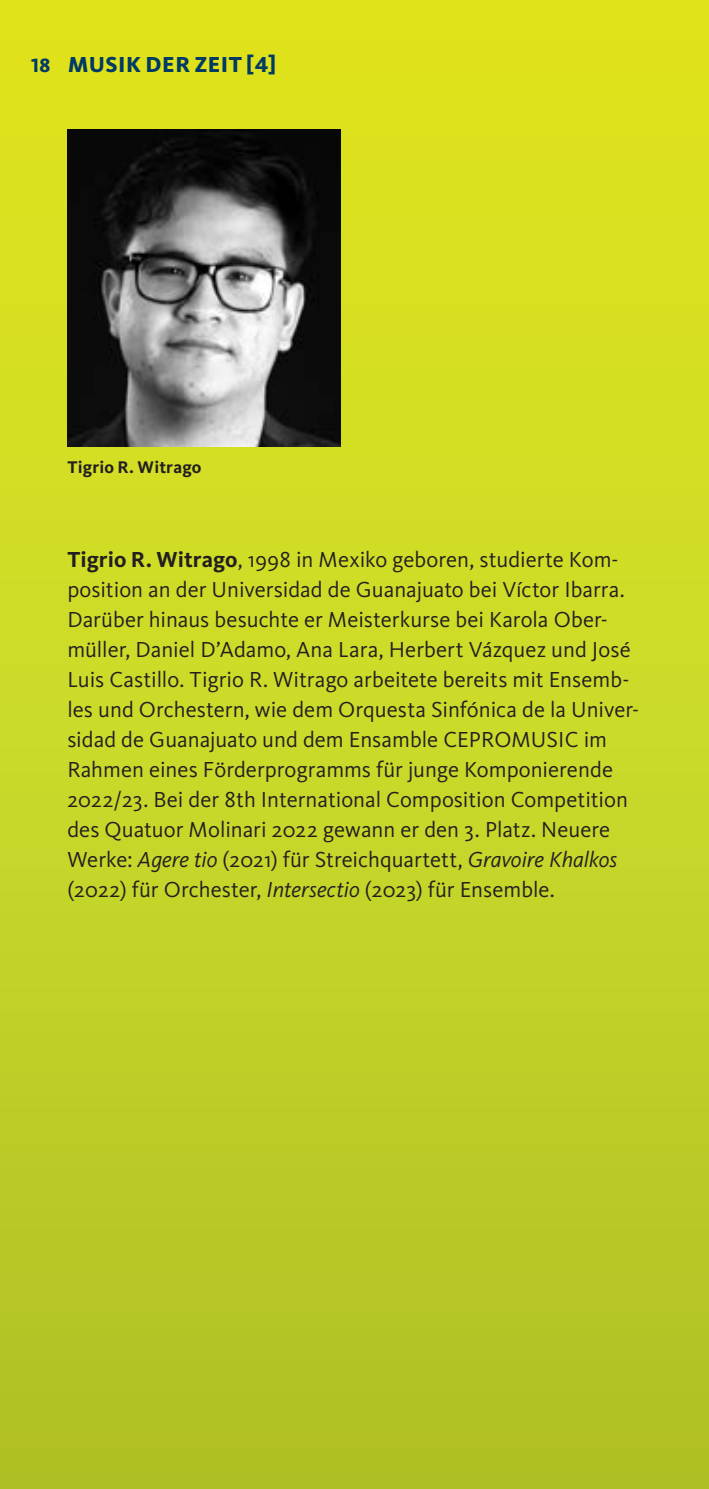
<style>
.page{position:relative;width:709px;height:1489px;background:#fff}
.page>*{position:absolute;margin:0;border:0;box-sizing:border-box;transform-origin:0 0}
.t1{font:22.5px/30px "WDR Sans";color:#231f20}
.t2{font:800 22.5px "WDR Sans";letter-spacing:.02em;color:#003a65}
.t3{font:700 17.5px "WDR Sans";letter-spacing:.01em;color:#231f20}
.s1{font-size:20px}
.s2{font-weight:700}
.s3{font-style:italic}
</style>
<div class="page">
<div style="left:0;top:0;width:709px;height:1488px;background:linear-gradient(to bottom,#e2e71f,#afc42a)"></div>
<img style="left:67px;top:129px;width:273px;height:318px">
<p class="t2" style="left:31px;top:51px;width:246px"><span class="s1">18</span> MUSIK DER ZEIT [4]</p>
<p class="t3" style="left:67px;top:456px;width:136px">Tigrio R. Witrago</p>
<p class="t1" style="left:67px;top:544px;width:573px"><span class="s2">Tigrio R. Witrago</span>, 1998 in Mexiko geboren, studierte Kom&shy;position an der Universidad de Guanajuato bei Víctor Ibarra.<br>Darüber hinaus besuchte er Meisterkurse bei Karola Ober&shy;müller, Daniel D’Adamo, Ana Lara, Herbert Vázquez und José Luis Castillo. Tigrio R. Witrago arbeitete bereits mit Ensemb&shy;les und Orchestern, wie dem Orquesta Sinfónica de la Univer&shy;sidad de Guanajuato und dem Ensamble CEPROMUSIC im Rahmen eines Förderprogramms für junge Komponierende 2022/23. Bei der 8th International Composition Competition des Quatuor Molinari 2022 gewann er den 3. Platz. Neuere Werke: <span class="s3">Agere tio</span> (2021) für Streichquartett, <span class="s3">Gravoire Khalkos </span>(2022) für Orchester, <span class="s3">Intersectio</span> (2023) für Ensemble.</p>
</div>
